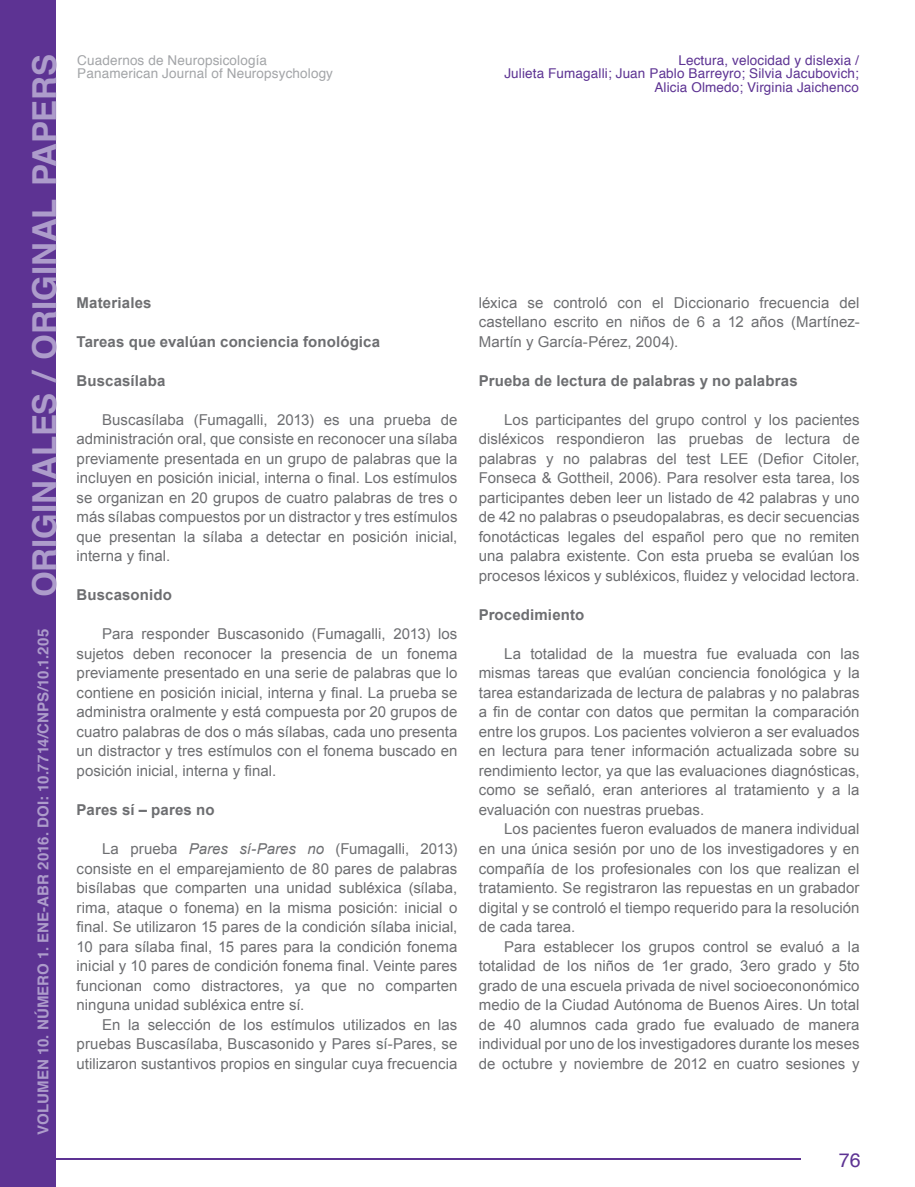
<style>
.page{position:relative;width:915px;height:1187px;background:#fff}
.page>*{position:absolute;margin:0;border:0;box-sizing:border-box;transform-origin:0 0}
.t1{font:19.5px "Helvetica";color:#5d3393}
.t2{font:15px/19.5px "Arial";letter-spacing:.005em;color:#6d6e71;text-align:justify}
.t3{font:700 15px "Arial";letter-spacing:.01em;color:#6d6e71}
.t4{font:700 15px "Helvetica";letter-spacing:.01em;color:#ad9ccb}
.t5{font:13.5px/13.5px "Helvetica";letter-spacing:.01em;color:#5d3393;text-align:right}
.t6{font:13.5px/13.5px "Helvetica";letter-spacing:.01em;color:#a3a5a8}
.s1{font-size:33px}
.s2{font-style:italic}
</style>
<div class="page">
<div style="left:0;top:0;width:55px;height:1186px;background:#5d3393"></div>
<hr style="left:0;top:1157px;width:800px;height:2px;background:#5d3393">
<p class="t4" style="left:31px;top:1134px;width:1081px;rotate:-90deg">VOLUMEN 10. NÚMERO 1. ENE-ABR 2016. DOI: 10.7714/CNPS/10.1.205 <span class="s1">ORIGINALES / ORIGINAL PAPERS</span></p>
<p class="t6" style="left:77px;top:54px;width:257px">Cuadernos de Neuropsicología<br>Panamerican Journal of Neuropsychology</p>
<p class="t3" style="left:77px;top:292px;width:76px">Materiales</p>
<p class="t3" style="left:77px;top:331px;width:305px">Tareas que evalúan conciencia fonológica</p>
<p class="t3" style="left:77px;top:370px;width:90px">Buscasílaba</p>
<p class="t2" style="left:77px;top:410px;width:382px;text-indent:26px">Buscasílaba (Fumagalli, 2013) es una prueba de administración oral, que consiste en reconocer una sílaba previamente presentada en un grupo de palabras que la incluyen en posición inicial, interna o final. Los estímulos se organizan en 20 grupos de cuatro palabras de tres o más sílabas compuestos por un distractor y tres estímulos que presentan la sílaba a detectar en posición inicial, interna y final.</p>
<p class="t3" style="left:77px;top:585px;width:97px">Buscasonido</p>
<p class="t2" style="left:77px;top:624px;width:382px;text-indent:26px">Para responder Buscasonido (Fumagalli, 2013) los sujetos deben reconocer la presencia de un fonema previamente presentado en una serie de palabras que lo contiene en posición inicial, interna y final. La prueba se administra oralmente y está compuesta por 20 grupos de cuatro palabras de dos o más sílabas, cada uno presenta un distractor y tres estímulos con el fonema buscado en posición inicial, interna y final.</p>
<p class="t3" style="left:77px;top:799px;width:139px">Pares sí – pares no</p>
<p class="t2" style="left:77px;top:839px;width:382px;text-indent:26px">La prueba <span class="s2">Pares sí-Pares no</span> (Fumagalli, 2013) consiste en el emparejamiento de 80 pares de palabras bisílabas que comparten una unidad subléxica (sílaba, rima, ataque o fonema) en la misma posición: inicial o final. Se utilizaron 15 pares de la condición sílaba inicial, 10 para sílaba final, 15 pares para la condición fonema inicial y 10 pares de condición fonema final. Veinte pares funcionan como distractores, ya que no comparten ninguna unidad subléxica entre sí.</p>
<p class="t2" style="left:77px;top:1014px;width:382px;text-indent:26px">En la selección de los estímulos utilizados en las pruebas Buscasílaba, Buscasonido y Pares sí-Pares, se utilizaron sustantivos propios en singular cuya frecuencia</p>
<p class="t5" style="left:504px;top:54px;width:356px">Lectura, velocidad y dislexia /<br>Julieta Fumagalli; Juan Pablo Barreyro; Silvia Jacubovich;<br>Alicia Olmedo; Virginia Jaichenco</p>
<p class="t2" style="left:478px;top:293px;width:382px">léxica se controló con el Diccionario frecuencia del castellano escrito en niños de 6 a 12 años (Martínez-Martín y García-Pérez, 2004).</p>
<p class="t3" style="left:478px;top:370px;width:320px">Prueba de lectura de palabras y no palabras</p>
<p class="t2" style="left:478px;top:410px;width:382px;text-indent:26px">Los participantes del grupo control y los pacientes disléxicos respondieron las pruebas de lectura de palabras y no palabras del test LEE (Defior Citoler, Fonseca &amp; Gottheil, 2006). Para resolver esta tarea, los participantes deben leer un listado de 42 palabras y uno de 42 no palabras o pseudopalabras, es decir secuencias fonotácticas legales del español pero que no remiten una palabra existente. Con esta prueba se evalúan los procesos léxicos y subléxicos, fluidez y velocidad lectora.</p>
<p class="t3" style="left:478px;top:604px;width:107px">Procedimiento</p>
<p class="t2" style="left:478px;top:644px;width:382px;text-indent:26px">La totalidad de la muestra fue evaluada con las mismas tareas que evalúan conciencia fonológica y la tarea estandarizada de lectura de palabras y no palabras a fin de contar con datos que permitan la comparación entre los grupos. Los pacientes volvieron a ser evaluados en lectura para tener información actualizada sobre su rendimiento lector, ya que las evaluaciones diagnósticas, como se señaló, eran anteriores al tratamiento y a la evaluación con nuestras pruebas.</p>
<p class="t2" style="left:478px;top:819px;width:382px;text-indent:26px">Los pacientes fueron evaluados de manera individual en una única sesión por uno de los investigadores y en compañía de los profesionales con los que realizan el tratamiento. Se registraron las repuestas en un grabador digital y se controló el tiempo requerido para la resolución de cada tarea.</p>
<p class="t2" style="left:478px;top:936px;width:382px;text-indent:26px">Para establecer los grupos control se evaluó a la totalidad de los niños de 1er grado, 3ero grado y 5to grado de una escuela privada de nivel socioecononómico medio de la Ciudad Autónoma de Buenos Aires. Un total de 40 alumnos cada grado fue evaluado de manera individual por uno de los investigadores durante los meses de octubre y noviembre de 2012 en cuatro sesiones y</p>
<h1 class="t1" style="left:838px;top:1144px;width:23px">76</h1>
</div>
